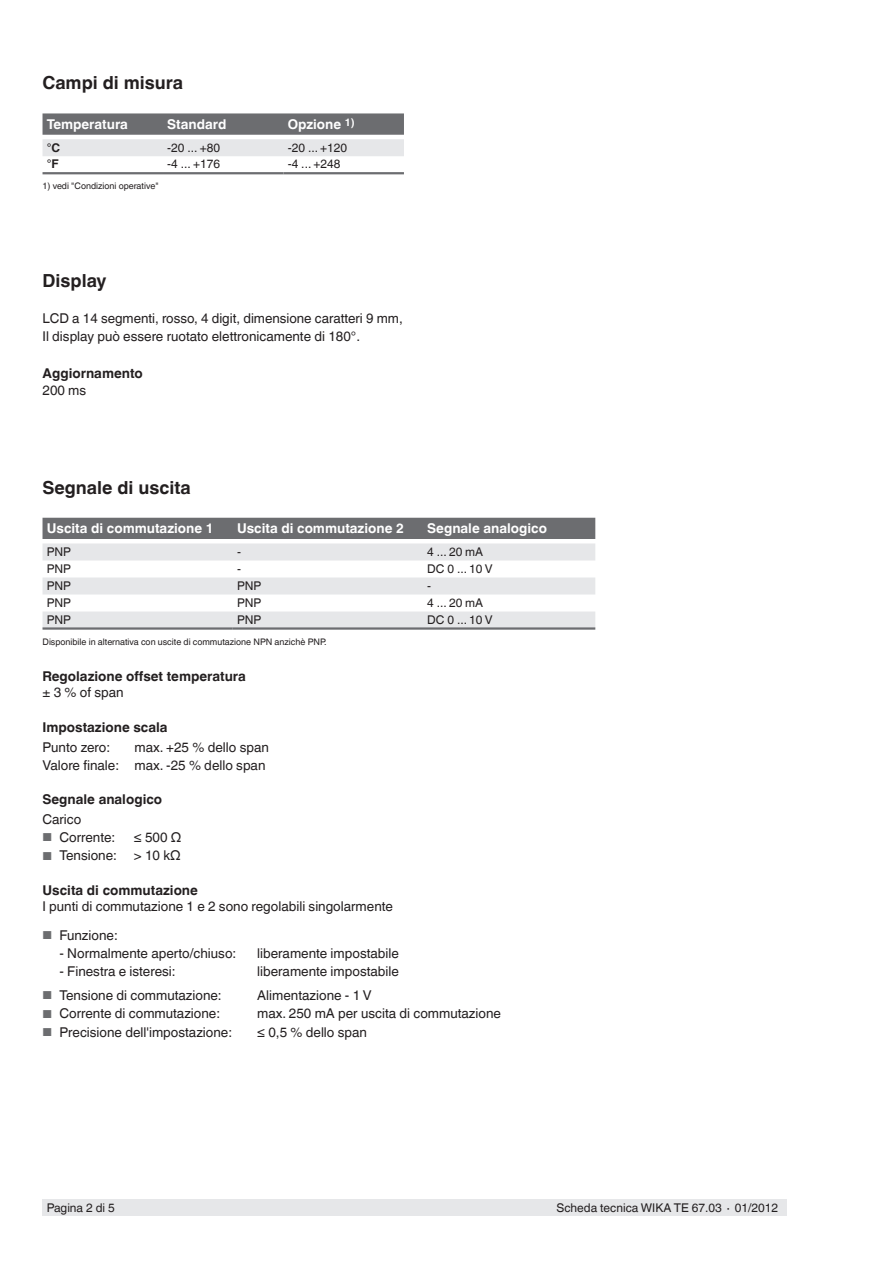
<style>
.page{position:relative;width:893px;height:1263px;background:#fff}
.page>*{position:absolute;margin:0;border:0;box-sizing:border-box;transform-origin:0 0}
.t1{font:700 18px "Helvetica World";color:#231f20}
.t2{font:13.5px/18px "Helvetica World";color:#231f20}
.t3{font:700 13.5px "Helvetica World";color:#231f20}
.t4{font:700 13.5px "Helvetica World";color:#fff}
.t5{font:12px "Helvetica World";color:#231f20}
.t6{font:700 12px "Helvetica World";color:#231f20}
.t7{font:9px "Helvetica World";color:#231f20}
.s1{font-size:11.55px;color:#6c6d70}
</style>
<div class="page">
<div style="left:43px;top:1199px;width:744px;height:17px;background:#e6e7e9"></div>
<svg style="left:43px;top:113px;width:361px;height:43px;background:#acadaf"></svg>
<hr style="left:43px;top:172px;width:120px;height:2px;background:#6c6d70">
<hr style="left:163px;top:172px;width:120px;height:2px;background:#6c6d70">
<hr style="left:283px;top:172px;width:121px;height:2px;background:#6c6d70">
<div style="left:43px;top:518px;width:552px;height:21px;background:#6c6d70"></div>
<svg style="left:43px;top:543px;width:552px;height:84px;fill:#e6e7e9"></svg>
<hr style="left:43px;top:627px;width:190px;height:3px;background:#6c6d70">
<hr style="left:233px;top:627px;width:190px;height:3px;background:#6c6d70">
<hr style="left:423px;top:627px;width:172px;height:3px;background:#6c6d70">
<h1 class="t1" style="left:43px;top:73px;width:142px">Campi di misura</h1>
<p class="t4" style="left:47px;top:116px;width:83px">Temperatura</p>
<p class="t4" style="left:167px;top:116px;width:61px">Standard</p>
<p class="t4" style="left:288px;top:116px;width:69px">Opzione <sup>1)</sup></p>
<p class="t6" style="left:47px;top:141px;width:15px">°C</p>
<p class="t5" style="left:167px;top:141px;width:54px">-20 ... +80</p>
<p class="t5" style="left:288px;top:141px;width:61px">-20 ... +120</p>
<p class="t6" style="left:47px;top:157px;width:14px">°F</p>
<p class="t5" style="left:167px;top:157px;width:54px">-4 ... +176</p>
<p class="t5" style="left:288px;top:157px;width:54px">-4 ... +248</p>
<p class="t7" style="left:43px;top:181px;width:118px">1) vedi "Condizioni operative"</p>
<h1 class="t1" style="left:43px;top:271px;width:66px">Display</h1>
<p class="t2" style="left:43px;top:310px;width:362px">LCD a 14 segmenti, rosso, 4 digit, dimensione caratteri 9 mm,<br>Il display può essere ruotato elettronicamente di 180°.</p>
<p class="t3" style="left:43px;top:365px;width:102px">Aggiornamento</p>
<p class="t2" style="left:43px;top:382px;width:45px">200 ms</p>
<h1 class="t1" style="left:43px;top:477px;width:150px">Segnale di uscita</h1>
<p class="t4" style="left:47px;top:521px;width:168px">Uscita di commutazione 1</p>
<p class="t4" style="left:237px;top:521px;width:168px">Uscita di commutazione 2</p>
<p class="t4" style="left:427px;top:521px;width:121px">Segnale analogico</p>
<p class="t5" style="left:47px;top:545px;width:26px">PNP</p>
<p class="t5" style="left:237px;top:545px;width:5px">-</p>
<p class="t5" style="left:427px;top:545px;width:58px">4 ... 20 mA</p>
<p class="t5" style="left:47px;top:562px;width:26px">PNP</p>
<p class="t5" style="left:237px;top:562px;width:5px">-</p>
<p class="t5" style="left:427px;top:562px;width:67px">DC 0 ...10V</p>
<p class="t5" style="left:47px;top:579px;width:26px">PNP</p>
<p class="t5" style="left:237px;top:579px;width:26px">PNP</p>
<p class="t5" style="left:427px;top:579px;width:5px">-</p>
<p class="t5" style="left:47px;top:596px;width:26px">PNP</p>
<p class="t5" style="left:237px;top:596px;width:26px">PNP</p>
<p class="t5" style="left:427px;top:596px;width:58px">4 ... 20 mA</p>
<p class="t5" style="left:47px;top:613px;width:26px">PNP</p>
<p class="t5" style="left:237px;top:613px;width:26px">PNP</p>
<p class="t5" style="left:427px;top:613px;width:67px">DC 0 ...10V</p>
<p class="t7" style="left:43px;top:636px;width:286px">Disponibile in alternativa con uscite di commutazione NPN anzichè PNP.</p>
<p class="t3" style="left:43px;top:668px;width:205px">Regolazione offset temperatura</p>
<p class="t2" style="left:43px;top:683px;width:83px">± 3 % of span</p>
<p class="t3" style="left:43px;top:719px;width:127px">Impostazione scala</p>
<p class="t2" style="left:43px;top:738px;width:69px">Punto zero:</p>
<p class="t2" style="left:43px;top:738px;width:228px;text-align:right">max. +25 % dello span<br>Valore finale: max. -25 % dello span</p>
<p class="t3" style="left:43px;top:791px;width:121px">Segnale analogico</p>
<p class="t2" style="left:43px;top:810px;width:40px">Carico</p>
<p class="t2" style="left:43px;top:828px;width:74px"><span class="s1">■</span> Corrente:</p>
<p class="t2" style="left:134px;top:828px;width:49px">≤ 500 Ω</p>
<p class="t2" style="left:43px;top:847px;width:76px"><span class="s1">■</span> Tensione:</p>
<p class="t2" style="left:134px;top:847px;width:47px">&gt; 10 kΩ</p>
<p class="t3" style="left:43px;top:882px;width:157px">Uscita di commutazione</p>
<p class="t2" style="left:43px;top:897px;width:352px">I punti di commutazione 1 e 2 sono regolabili singolarmente</p>
<p class="t2" style="left:43px;top:926px;width:77px"><span class="s1">■</span> Funzione:</p>
<p class="t2" style="left:60px;top:944px;width:178px">- Normalmente aperto/chiuso:</p>
<p class="t2" style="left:257px;top:944px;width:143px">liberamente impostabile</p>
<p class="t2" style="left:60px;top:962px;width:118px">- Finestra e isteresi:</p>
<p class="t2" style="left:257px;top:962px;width:143px">liberamente impostabile</p>
<p class="t2" style="left:43px;top:986px;width:181px"><span class="s1">■</span> Tensione di commutazione:</p>
<p class="t2" style="left:257px;top:986px;width:116px">Alimentazione - 1 V</p>
<p class="t2" style="left:43px;top:1005px;width:179px"><span class="s1">■</span> Corrente di commutazione:</p>
<p class="t2" style="left:257px;top:1005px;width:245px">max. 250 mA per uscita di commutazione</p>
<p class="t2" style="left:43px;top:1023px;width:191px"><span class="s1">■</span> Precisione dell'impostazione:</p>
<p class="t2" style="left:257px;top:1023px;width:111px">≤ 0,5 % dello span</p>
<p class="t5" style="left:47px;top:1201px;width:70px">Pagina 2 di 5</p>
<p class="t5" style="left:557px;top:1201px;width:223px">Scheda tecnica WIKA TE 67.03 ∙ 01/2012</p>
</div>
